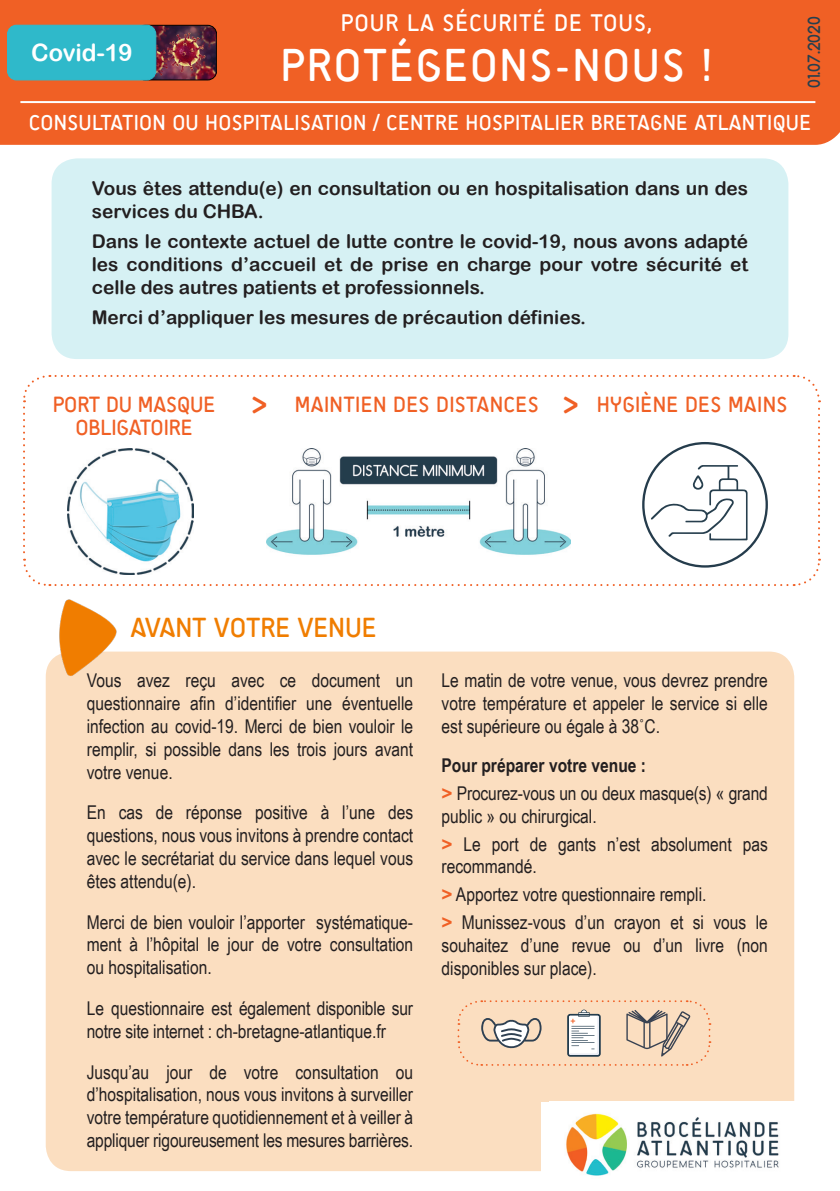
<style>
.page{position:relative;width:840px;height:1191px;background:#fff}
.page>*{position:absolute;margin:0;border:0;box-sizing:border-box;transform-origin:0 0}
.t1{font:46.8px "Sci Fly Sans";letter-spacing:.04em;color:#fff}
.t2{font:36px "Sci Fly Sans";color:#f06025}
.t3{font:28px "Sci Fly Sans";letter-spacing:-.005em;color:#f07d00}
.t4{font:24.4px "Sci Fly Sans";letter-spacing:.04em;color:#fff}
.t5{font:24px "Arial Rounded MT Bold";letter-spacing:-.005em;color:#fff}
.t6{font:22.4px "Sci Fly Sans";letter-spacing:.015em;color:#f06025}
.t7{font:22.4px "Sci Fly Sans";letter-spacing:-.005em;color:#f06025}
.t8{font:22px "Sci Fly Sans";letter-spacing:.015em;color:#fff}
.t9{font:19px/22.8px "Arial Narrow";color:#231f20;text-align:justify}
.t10{font:19px/22.8px "Arial Rounded MT Bold";color:#231f20}
.t11{font:700 19px "Arial Narrow";color:#231f20}
.t12{font:700 15.8px "Comfortaa";color:#273f4e}
.s1{font-family:"Arial";font-weight:700;color:#f06025}
</style>
<div class="page">
<div style="left:0;top:0;width:839px;height:145px;background:#f06025"></div>
<div style="left:46px;top:651px;width:747px;height:520px;background:#fbdec0;border-radius:25px"></div>
<img style="left:153px;top:25px;width:63px;height:55px">
<div style="left:136px;top:25px;width:81px;height:55px;border:1px solid #000;border-radius:9px"></div>
<div style="left:7px;top:25px;width:149px;height:55px;background:#2fb9ca;border:1px solid #2fb9ca;border-radius:9px"></div>
<div style="left:52px;top:158px;width:736px;height:201px;background:#d6f1f4;border-radius:25px"></div>
<div style="left:541px;top:1101px;width:298px;height:85px;background:#fff"></div>
<img style="left:548px;top:1101px;width:231px;height:75px">
<hr style="left:20px;top:101px;width:794px;height:2px;background:#fff">
<svg style="left:23px;top:375px;width:797px;height:211px"></svg>
<img style="left:54px;top:599px;width:66px;height:77px">
<svg style="left:457px;top:1000px;width:254px;height:66px"></svg>
<p class="t5" style="left:31px;top:39px;width:103px">Covid-19</p>
<p class="t4" style="left:341px;top:9px;width:313px">POUR LA SÉCURITÉ DE TOUS,</p>
<p class="t1" style="left:280px;top:38px;width:434px">PROTÉGEONS-NOUS !</p>
<p class="t12" style="left:803px;top:88px;width:73px;rotate:-90deg">01.07.2020</p>
<p class="t8" style="left:29px;top:110px;width:783px">CONSULTATION OU HOSPITALISATION / CENTRE HOSPITALIER BRETAGNE ATLANTIQUE</p>
<p class="t10" style="left:92px;top:177px;width:657px">Vous êtes attendu(e) en consultation ou en hospitalisation dans un des services du CHBA.</p>
<p class="t10" style="left:92px;top:230px;width:657px;text-align:justify">Dans le contexte actuel de lutte contre le covid-19, nous avons adapté les conditions d’accueil et de prise en charge pour votre sécurité et celle des autres patients et professionnels.</p>
<p class="t10" style="left:92px;top:305px;width:495px">Merci d’appliquer les mesures de précaution définies.</p>
<p class="t7" style="left:53px;top:391px;width:164px">PORT DU MASQUE</p>
<p class="t7" style="left:75px;top:414px;width:118px">OBLIGATOIRE</p>
<p class="t2" style="left:249px;top:384px;width:22px">&gt;</p>
<p class="t6" style="left:295px;top:391px;width:245px">MAINTIEN DES DISTANCES</p>
<p class="t2" style="left:559px;top:384px;width:22px">&gt;</p>
<p class="t6" style="left:596px;top:392px;width:192px">HYGIÈNE DES MAINS</p>
<p class="t3" style="left:130px;top:611px;width:247px">AVANT VOTRE VENUE</p>
<p class="t9" style="left:87px;top:668px;width:328px">Vous avez reçu avec ce document un questionnaire afin d’identifier une éventuelle infection au covid-19. Merci de bien vouloir le remplir, si possible dans les trois jours avant votre venue.</p>
<p class="t9" style="left:87px;top:800px;width:327px">En cas de réponse positive à l’une des questions, nous vous invitons à prendre contact avec le secrétariat du service dans lequel vous êtes attendu(e).</p>
<p class="t9" style="left:87px;top:909px;width:327px">Merci de bien vouloir l’apporter systématique&shy;ment à l’hôpital le jour de votre consultation ou hospitalisation.</p>
<p class="t9" style="left:87px;top:996px;width:327px">Le questionnaire est également disponible sur notre site internet : ch-bretagne-atlantique.fr</p>
<p class="t9" style="left:87px;top:1059px;width:327px">Jusqu’au jour de votre consultation ou d’hospitalisation, nous vous invitons à surveiller votre température quotidiennement et à veiller à appliquer rigoureusement les mesures barrières.</p>
<p class="t9" style="left:441px;top:668px;width:327px">Le matin de votre venue, vous devrez prendre votre température et appeler le service si elle est supérieure ou égale à 38˚C.</p>
<p class="t11" style="left:441px;top:750px;width:206px">Pour préparer votre venue :</p>
<p class="t9" style="left:441px;top:781px;width:327px"><span class="s1">&gt;</span> Procurez-vous un ou deux masque(s) « grand public » ou chirurgical.</p>
<p class="t9" style="left:441px;top:831px;width:327px"><span class="s1">&gt;</span> Le port de gants n’est absolument pas recommandé.</p>
<p class="t9" style="left:441px;top:882px;width:266px"><span class="s1">&gt;</span> Apportez votre questionnaire rempli.</p>
<p class="t9" style="left:441px;top:910px;width:327px"><span class="s1">&gt;</span> Munissez-vous d’un crayon et si vous le souhaitez d’une revue ou d’un livre (non disponibles sur place).</p>
</div>
